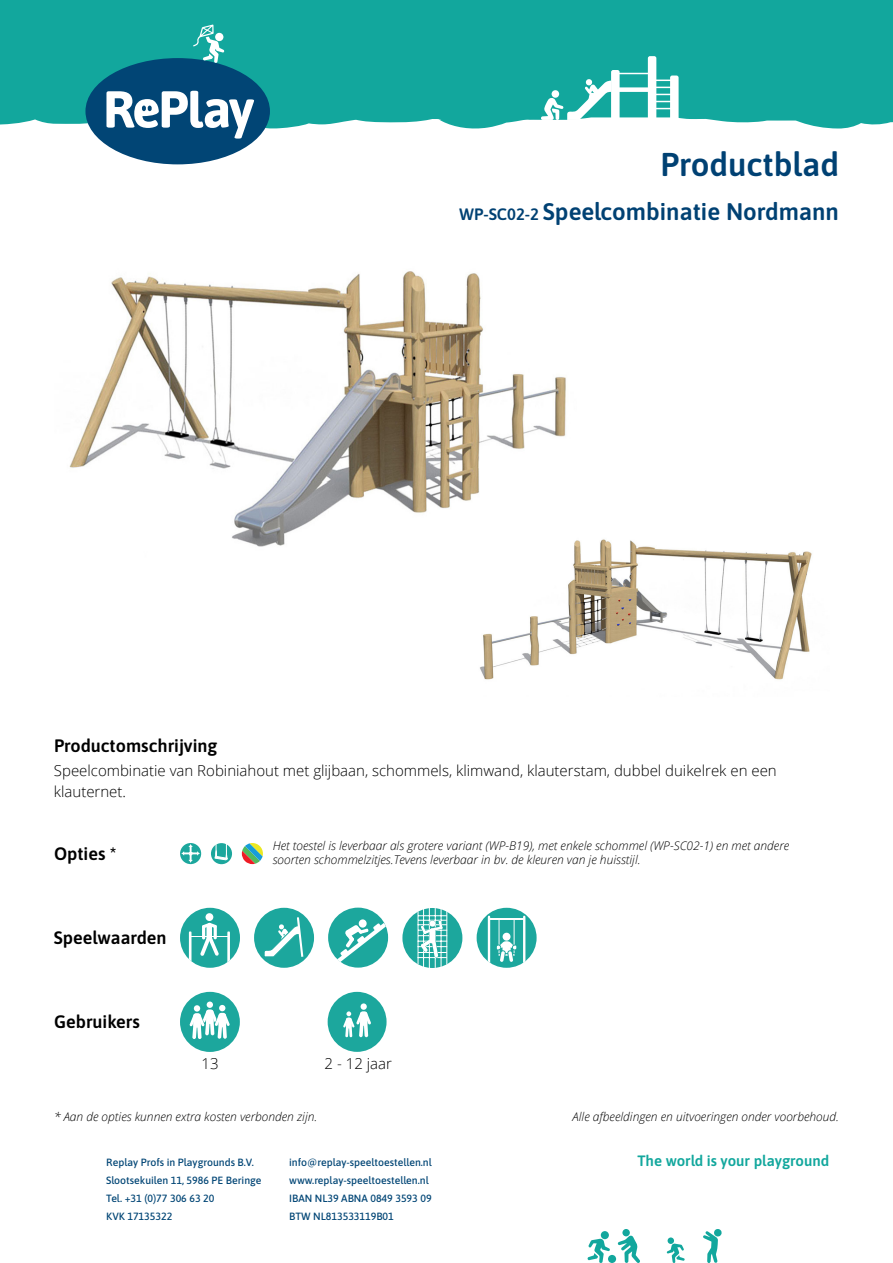
<style>
.page{position:relative;width:893px;height:1263px;background:#fff}
.page>*{position:absolute;margin:0;border:0;box-sizing:border-box;transform-origin:0 0}
.t1{font:600 33px "Asap";color:#004173}
.t2{font:600 24px "Asap";color:#004173}
.t3{font:600 18px "Asap";color:#000}
.t4{font:300 15px/21px "Open Sans";color:#000}
.t5{font:600 15px "Asap";color:#12a79d}
.t6{font:italic 300 12px "Open Sans";color:#000}
.t7{font:500 10.5px/18px "Asap";color:#014575}
.s1{font-size:16.5px}
</style>
<div class="page">
<div style="left:0;top:0;width:893px;height:129px;background:#12a79d"></div>
<svg style="left:703px;top:1229px;width:18px;height:34px"></svg>
<div style="left:608px;top:1255px;width:8px;height:8px;background:#12a79d;border-radius:50%"></div>
<div style="left:601px;top:1231px;width:8px;height:8px;background:#12a79d;border-radius:50%"></div>
<svg style="left:587px;top:1238px;width:23px;height:25px"></svg>
<div style="left:668px;top:1237px;width:6px;height:7px;background:#12a79d;border-radius:50%"></div>
<svg style="left:667px;top:1243px;width:18px;height:20px"></svg>
<svg style="left:618px;top:1235px;width:22px;height:28px"></svg>
<div style="left:622px;top:1229px;width:8px;height:7px;background:#12a79d;border-radius:50%"></div>
<svg style="left:85px;top:24px;width:185px;height:140px"></svg>
<hr style="left:615px;top:73px;width:35px;height:1px;background:#fff">
<div style="left:615px;top:87px;width:35px;height:5px;background:#fff"></div>
<svg style="left:648px;top:56px;width:31px;height:64px"></svg>
<svg style="left:541px;top:70px;width:79px;height:50px"></svg>
<div style="left:552px;top:90px;width:7px;height:8px;background:#fff;border-radius:50%"></div>
<img style="left:69px;top:271px;width:497px;height:276px">
<div style="left:180px;top:992px;width:60px;height:60px;background:#1ca79d;border-radius:50%"></div>
<div style="left:206px;top:1001px;width:7px;height:7px;background:#74c9c3;border-radius:50%"></div>
<div style="left:207px;top:1001px;width:6px;height:7px;background:#fff;border-radius:50%"></div>
<svg style="left:189px;top:1005px;width:41px;height:34px"></svg>
<div style="left:328px;top:992px;width:59px;height:60px;background:#1ca79d;border-radius:50%"></div>
<div style="left:361px;top:1003px;width:6px;height:7px;background:#fff;border-radius:50%"></div>
<svg style="left:343px;top:1011px;width:28px;height:27px"></svg>
<svg style="left:242px;top:843px;width:21px;height:21px"></svg>
<svg style="left:180px;top:843px;width:21px;height:21px"></svg>
<svg style="left:181px;top:844px;width:19px;height:19px"></svg>
<div style="left:254px;top:908px;width:60px;height:60px;background:#1ca79d;border-radius:50%"></div>
<svg style="left:264px;top:917px;width:39px;height:40px"></svg>
<div style="left:328px;top:908px;width:60px;height:60px;background:#1ca79d;border-radius:50%"></div>
<div style="left:359px;top:919px;width:8px;height:9px;background:#fff;border-radius:50%"></div>
<svg style="left:337px;top:923px;width:49px;height:39px"></svg>
<img style="left:463px;top:517px;width:349px;height:163px">
<div style="left:211px;top:843px;width:21px;height:21px;background:#1ca79d;border-radius:50%"></div>
<svg style="left:215px;top:843px;width:13px;height:17px"></svg>
<div style="left:180px;top:908px;width:60px;height:60px;background:#1ca79d;border-radius:50%"></div>
<div style="left:206px;top:923px;width:6px;height:17px;background:#fff;border-radius:3px"></div>
<div style="left:205px;top:913px;width:8px;height:8px;background:#fff;border-radius:50%"></div>
<svg style="left:200px;top:935px;width:19px;height:21px"></svg>
<hr style="left:190px;top:936px;width:39px;height:1px;background:#fff">
<hr style="left:202px;top:925px;width:3px;height:14px;background:#fff;border-radius:2px">
<svg style="left:202px;top:923px;width:14px;height:5px"></svg>
<hr style="left:214px;top:925px;width:3px;height:14px;background:#fff;border-radius:2px">
<svg style="left:227px;top:931px;width:3px;height:31px"></svg>
<svg style="left:189px;top:931px;width:2px;height:30px"></svg>
<svg style="left:402px;top:908px;width:60px;height:60px"></svg>
<hr style="left:435px;top:908px;width:1px;height:60px;background:#fff">
<hr style="left:441px;top:909px;width:1px;height:59px;background:#fff">
<hr style="left:429px;top:908px;width:1px;height:62px;background:#fff">
<hr style="left:423px;top:908px;width:1px;height:59px;background:#fff">
<hr style="left:418px;top:911px;width:1px;height:53px;background:#fff">
<svg style="left:418px;top:915px;width:28px;height:43px"></svg>
<hr style="left:446px;top:911px;width:1px;height:54px;background:#fff">
<div style="left:477px;top:908px;width:60px;height:60px;background:#1ca79d;border-radius:50%"></div>
<svg style="left:497px;top:920px;width:19px;height:42px"></svg>
<hr style="left:489px;top:918px;width:35px;height:2px;background:#fff">
<svg style="left:488px;top:916px;width:2px;height:47px"></svg>
<svg style="left:523px;top:916px;width:2px;height:47px"></svg>
<h1 class="t1" style="left:660px;top:142px;width:180px">Productblad</h1>
<h3 class="t3" style="left:54px;top:733px;width:165px">Productomschrijving</h3>
<p class="t2" style="left:459px;top:195px;width:381px"><span class="s1">WP-SC02-2</span> Speelcombinatie Nordmann</p>
<p class="t4" style="left:54px;top:760px;width:724px">Speelcombinatie van Robiniahout met glijbaan, schommels, klimwand, klauterstam, dubbel duikelrek en een klauternet.</p>
<h3 class="t3" style="left:54px;top:841px;width:64px">Opties *</h3>
<h3 class="t3" style="left:54px;top:925px;width:114px">Speelwaarden</h3>
<h3 class="t3" style="left:54px;top:1009px;width:87px">Gebruikers</h3>
<p class="t6" style="left:273px;top:837px;width:518px">Het toestel is leverbaar als grotere variant (WP-B19), met enkele schommel (WP-SC02-1) en met andere</p>
<p class="t6" style="left:273px;top:851px;width:369px">soorten schommelzitjes.Tevens leverbaar in bv. de kleuren van je huisstijl.</p>
<p class="t4" style="left:201px;top:1053px;width:19px">13</p>
<p class="t4" style="left:325px;top:1053px;width:69px">2 - 12 jaar</p>
<p class="t6" style="left:54px;top:1108px;width:265px">* Aan de opties kunnen extra kosten verbonden zijn.</p>
<p class="t6" style="left:573px;top:1108px;width:268px">Alle afbeeldingen en uitvoeringen onder voorbehoud.</p>
<p class="t7" style="left:106px;top:1153px;width:157px">Replay Profs in Playgrounds B.V.<br>Slootsekuilen 11, 5986 PE Beringe<br>Tel. +31 (0)77 306 63 20<br>KVK 17135322</p>
<p class="t7" style="left:289px;top:1153px;width:144px">info@replay-speeltoestellen.nl www.replay-speeltoestellen.nl<br>IBAN NL39 ABNA 0849 3593 09<br>BTW NL813533119B01</p>
<p class="t5" style="left:638px;top:1151px;width:193px">The world is your playground</p>
</div>
